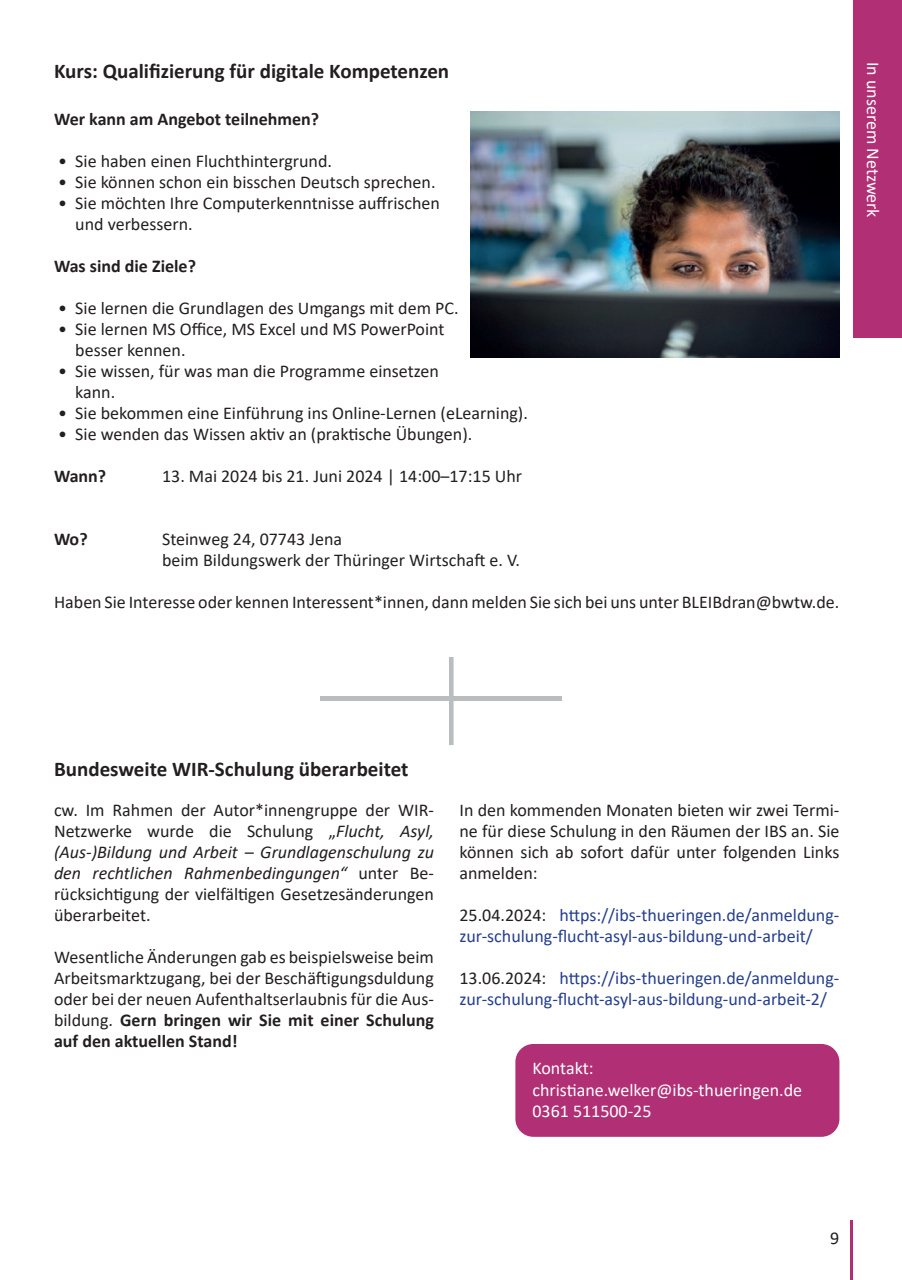
<style>
.page{position:relative;width:902px;height:1280px;background:#fff}
.page>*{position:absolute;margin:0;border:0;box-sizing:border-box;transform-origin:0 0}
.t1{font:700 21px "Calibri";color:#231f20}
.t2{font:18px/21px "Calibri";color:#231f20}
.t3{font:18px/21px "Calibri";color:#253f8e}
.t4{font:18px/21px "Calibri";color:#fff}
.t5{font:700 18px "Calibri";color:#231f20}
.s1{font-style:italic}
.s2{font-weight:700}
.s3{color:#231f20}
</style>
<div class="page">
<hr style="left:850px;top:1220px;width:3px;height:60px;background:#b13075">
<div style="left:853px;top:0;width:48px;height:338px;background:#b13075"></div>
<img style="left:471px;top:111px;width:368px;height:246px">
<hr style="left:320px;top:696px;width:241px;height:4px;background:#b9bdc0">
<hr style="left:449px;top:657px;width:4px;height:88px;background:#b9bdc0">
<div style="left:515px;top:1044px;width:324px;height:93px;background:#b13075;border-radius:18px"></div>
<p class="t1" style="left:54px;top:56px;width:396px">Kurs: Qualifizierung für digitale Kompetenzen</p>
<p class="t5" style="left:54px;top:106px;width:267px">Wer kann am Angebot teilnehmen?</p>
<p class="t2" style="left:58px;top:150px;width:275px">• Sie haben einen Fluchthintergrund.</p>
<p class="t2" style="left:58px;top:171px;width:379px">• Sie können schon ein bisschen Deutsch sprechen.</p>
<p class="t2" style="left:75px;top:192px;width:366px;text-indent:-17px">• Sie möchten Ihre Computerkenntnisse auffrischen und verbessern.</p>
<p class="t5" style="left:54px;top:253px;width:143px">Was sind die Ziele?</p>
<p class="t2" style="left:58px;top:297px;width:402px">• Sie lernen die Grundlagen des Umgangs mit dem PC.</p>
<p class="t2" style="left:75px;top:318px;width:371px;text-indent:-17px">• Sie lernen MS Office, MS Excel und MS PowerPoint besser kennen.</p>
<p class="t2" style="left:75px;top:360px;width:365px;text-indent:-17px">• Sie wissen, für was man die Programme einsetzen kann.</p>
<p class="t2" style="left:58px;top:402px;width:471px">• Sie bekommen eine Einführung ins Online-Lernen (eLearning).</p>
<p class="t2" style="left:58px;top:423px;width:415px">• Sie wenden das Wissen aktiv an (praktische Übungen).</p>
<p class="t5" style="left:54px;top:463px;width:54px">Wann?</p>
<p class="t2" style="left:162px;top:465px;width:361px">13. Mai 2024 bis 21. Juni 2024 | 14:00–17:15 Uhr</p>
<p class="t5" style="left:54px;top:526px;width:35px">Wo?</p>
<p class="t2" style="left:162px;top:528px;width:359px">Steinweg 24, 07743 Jena<br>beim Bildungswerk der Thüringer Wirtschaft e. V.</p>
<p class="t2" style="left:54px;top:591px;width:786px">Haben Sie Interesse oder kennen Interessent*innen, dann melden Sie sich bei uns unter BLEIBdran@bwtw.de.</p>
<p class="t4" style="left:884px;top:62px;width:157px;rotate:90deg">In unserem Netzwerk</p>
<p class="t1" style="left:54px;top:754px;width:356px">Bundesweite WIR-Schulung überarbeitet</p>
<p class="t2" style="left:54px;top:799px;width:381px;text-align:justify">cw. Im Rahmen der Autor*innengruppe der WIR-Netzwerke wurde die Schulung „<span class="s1">Flucht, Asyl, (Aus-)Bildung und Arbeit – Grundlagenschulung zu den rechtlichen Rahmenbedingungen“</span> unter Be&shy;rücksichtigung der vielfältigen Gesetzesänderungen überarbeitet.</p>
<p class="t2" style="left:54px;top:946px;width:381px;text-align:justify">Wesentliche Änderungen gab es beispielsweise beim Arbeitsmarktzugang, bei der Beschäftigungsduldung oder bei der neuen Aufenthaltserlaubnis für die Aus&shy;bildung. <span class="s2">Gern bringen wir Sie mit einer Schulung auf den aktuellen Stand!</span></p>
<p class="t2" style="left:459px;top:799px;width:381px;text-align:justify">In den kommenden Monaten bieten wir zwei Termi&shy;ne für diese Schulung in den Räumen der IBS an. Sie können sich ab sofort dafür unter folgenden Links anmelden:</p>
<p class="t3" style="left:459px;top:904px;width:381px"><span class="s3">25.04.2024:</span> https://ibs-thueringen.de/anmeldung&shy;zur-schulung-flucht-asyl-aus-bildung-und-arbeit/</p>
<p class="t3" style="left:459px;top:967px;width:381px"><span class="s3">13.06.2024:</span> https://ibs-thueringen.de/anmeldung&shy;zur-schulung-flucht-asyl-aus-bildung-und-arbeit-2/</p>
<p class="t4" style="left:532px;top:1057px;width:271px">Kontakt: christiane.welker@ibs-thueringen.de<br>0361 511500-25</p>
<p class="t2" style="left:830px;top:1227px;width:11px">9</p>
</div>
